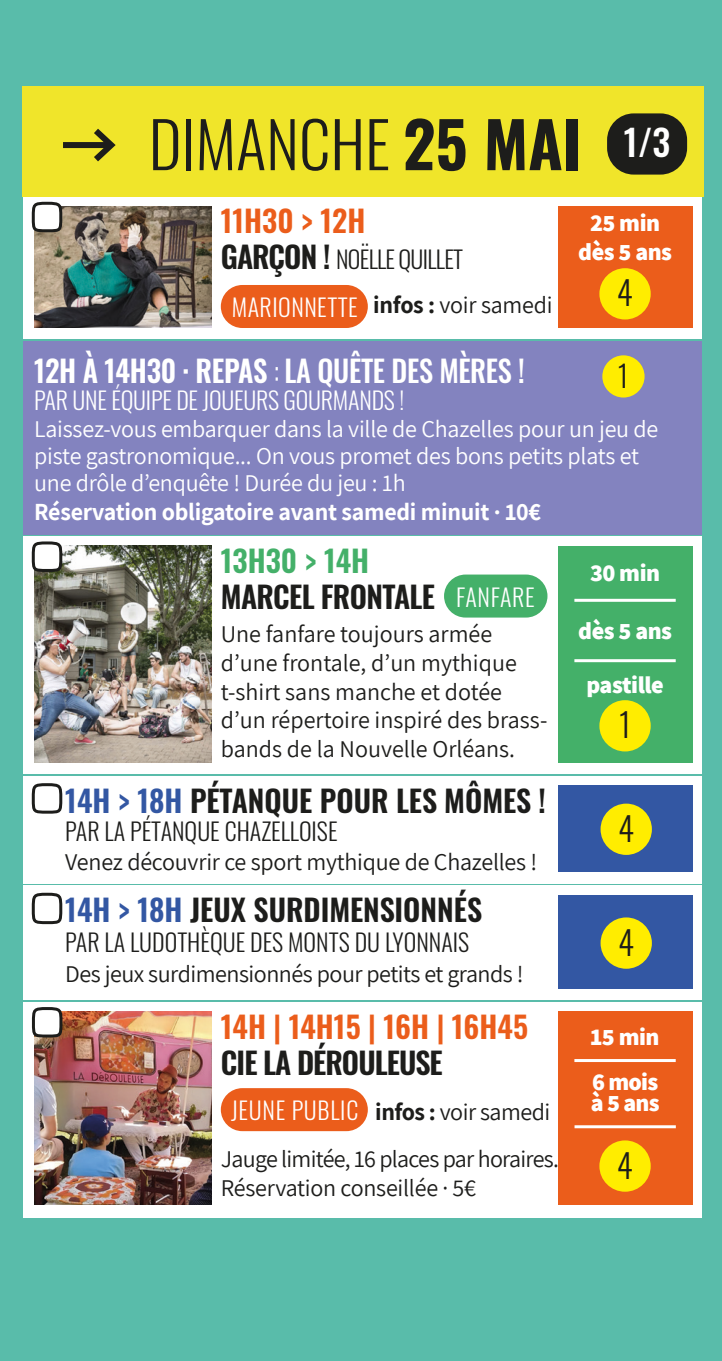
<style>
.page{position:relative;width:722px;height:1361px;background:#fff}
.page>*{position:absolute;margin:0;border:0;box-sizing:border-box;transform-origin:0 0}
.t1{font:300 63px "Oswald";color:#1d1d1b}
.t2{font:500 36px "Oswald";color:#fff}
.t3{font:300 33px "Oswald";color:#1d1d1b}
.t4{font:600 30px "Oswald";color:#1d1d1b}
.t5{font:500 30px "Oswald";letter-spacing:-.01em;color:#fff;scale:.95 1}
.t6{font:600 30px "Oswald";color:#eb5d1b}
.t7{font:600 30px "Oswald";letter-spacing:-.03em;color:#1d1d1b}
.t8{font:600 30px "Oswald";letter-spacing:-.025em;color:#1d1d1b}
.t9{font:600 30px "Oswald";color:#44b069}
.t10{font:300 30px "Oswald";color:#1d1d1b}
.t11{font:24px/28.8px "Assistant";letter-spacing:-.01em;color:#1d1d1b}
.t12{font:24px/27px "Assistant";letter-spacing:-.01em;color:#fff}
.t13{font:300 24px "Oswald";color:#1d1d1b}
.t14{font:24px/28.8px "Assistant";letter-spacing:-.03em;color:#1d1d1b}
.t15{font:800 24px/29.1px "Assistant";letter-spacing:-.02em;color:#fff;text-align:center}
.t16{font:700 24px "Assistant";letter-spacing:-.01em;color:#fff}
.t17{font:300 24px "Oswald";color:#fff}
.t18{font:300 24px "Oswald";letter-spacing:-.03em;color:#1d1d1b}
.t19{font:300 24px "Oswald";letter-spacing:.03em;color:#fff}
.t20{font:300 24px "Oswald";letter-spacing:.02em;color:#fff}
.s1{font-weight:700}
.s2{font-weight:600;font-size:30px}
.s3{font-weight:600}
.s4{font-weight:300}
.s5{color:#3357a3}
</style>
<div class="page">
<div style="left:0;top:0;width:721px;height:1361px;background:#59bcaa"></div>
<div style="left:24px;top:341px;width:677px;height:193px;background:#8383bf"></div>
<div style="left:24px;top:197px;width:677px;height:141px;background:#fff"></div>
<img style="left:34px;top:206px;width:178px;height:122px">
<div style="left:33px;top:203px;width:28px;height:28px;background:#fff;border-radius:50%"></div>
<div style="left:32px;top:202px;width:30px;height:30px;border:3px solid #1d1d1b;border-radius:50%"></div>
<div style="left:558px;top:206px;width:133px;height:122px;background:#eb5d1b"></div>
<div style="left:599px;top:268px;width:51px;height:51px;background:#ffed00;border-radius:50%"></div>
<div style="left:221px;top:285px;width:146px;height:43px;background:#eb5d1b;border-radius:22px"></div>
<div style="left:24px;top:536px;width:677px;height:238px;background:#fff"></div>
<img style="left:34px;top:546px;width:178px;height:216px">
<div style="left:33px;top:543px;width:28px;height:27px;background:#fff;border-radius:50%"></div>
<div style="left:32px;top:541px;width:30px;height:31px;border:3px solid #1d1d1b;border-radius:50%"></div>
<div style="left:558px;top:546px;width:133px;height:216px;background:#44b069"></div>
<div style="left:599px;top:700px;width:51px;height:51px;background:#ffed00;border-radius:50%"></div>
<div style="left:444px;top:574px;width:103px;height:43px;background:#44b069;border-radius:22px"></div>
<hr style="left:574px;top:599px;width:101px;height:3px;background:#fff">
<hr style="left:574px;top:659px;width:101px;height:3px;background:#fff">
<div style="left:24px;top:885px;width:677px;height:115px;background:#fff"></div>
<div style="left:558px;top:895px;width:133px;height:93px;background:#3357a3"></div>
<div style="left:32px;top:893px;width:30px;height:31px;border:3px solid #1d1d1b;border-radius:50%"></div>
<div style="left:24px;top:776px;width:677px;height:107px;background:#fff"></div>
<div style="left:32px;top:783px;width:30px;height:30px;border:3px solid #1d1d1b;border-radius:50%"></div>
<div style="left:558px;top:785px;width:133px;height:86px;background:#3357a3"></div>
<div style="left:600px;top:917px;width:51px;height:51px;background:#ffed00;border-radius:50%"></div>
<div style="left:23px;top:86px;width:680px;height:111px;background:#f0e52a"></div>
<div style="left:63px;top:142px;width:48px;height:6px;background:#1d1d1b"></div>
<svg style="left:87px;top:122px;width:33px;height:46px;background:#beb526"></svg>
<div style="left:24px;top:1002px;width:677px;height:215px;background:#fff"></div>
<img style="left:34px;top:1011px;width:178px;height:193px">
<div style="left:33px;top:1008px;width:28px;height:28px;background:#fff;border-radius:50%"></div>
<div style="left:32px;top:1007px;width:30px;height:30px;border:3px solid #1d1d1b;border-radius:50%"></div>
<div style="left:558px;top:1011px;width:133px;height:193px;background:#eb5d1b"></div>
<div style="left:599px;top:1140px;width:51px;height:51px;background:#ffed00;border-radius:50%"></div>
<div style="left:221px;top:1088px;width:146px;height:43px;background:#eb5d1b;border-radius:22px"></div>
<div style="left:600px;top:803px;width:51px;height:52px;background:#ffed00;border-radius:50%"></div>
<div style="left:602px;top:355px;width:42px;height:42px;background:#ffed00;border-radius:50%"></div>
<hr style="left:574px;top:1059px;width:101px;height:3px;background:#fff">
<hr style="left:574px;top:1125px;width:101px;height:3px;background:#fff">
<div style="left:606px;top:113px;width:80px;height:62px;background:#1d1d1b;border-radius:27px"></div>
<h1 class="t1" style="left:149px;top:88px;width:434px">DIMANCHE <span class="s1">25 MAI</span></h1>
<h2 class="t2" style="left:623px;top:111px;width:48px">1/3</h2>
<p class="t6" style="left:221px;top:194px;width:146px">11H30 &gt; 12H</p>
<p class="t18" style="left:221px;top:238px;width:244px"><span class="s2">GARÇON !</span> NOËLLE QUILLET</p>
<p class="t20" style="left:232px;top:286px;width:127px">MARIONNETTE</p>
<p class="t11" style="left:373px;top:290px;width:181px"><span class="s1">infos :</span> voir samedi</p>
<p class="t15" style="left:578px;top:207px;width:95px">25 min dès 5 ans</p>
<h3 class="t3" style="left:616px;top:263px;width:18px">4</h3>
<p class="t5" style="left:34px;top:344px;width:517px"><span class="s3">12H À 14H30 · REPAS</span> <span class="s4">:</span> LA QUÊTE DES MÈRES !</p>
<p class="t17" style="left:34px;top:379px;width:371px">PAR UNE ÉQUIPE DE JOUEURS GOURMANDS !</p>
<p class="t12" style="left:34px;top:414px;width:625px">Laissez-vous embarquer dans la ville de Chazelles pour un jeu de piste gastronomique... On vous promet des bons petits plats et une drôle d’enquête ! Durée du jeu : 1h</p>
<p class="t16" style="left:34px;top:495px;width:508px">Réservation obligatoire avant samedi minuit · 10€</p>
<p class="t10" style="left:617px;top:349px;width:13px">1</p>
<p class="t9" style="left:221px;top:534px;width:150px">13H30 &gt; 14H</p>
<p class="t8" style="left:221px;top:570px;width:215px">MARCEL FRONTALE</p>
<p class="t11" style="left:221px;top:618px;width:328px">Une fanfare toujours armée d’une frontale, d’un mythique t-shirt sans manche et dotée d’un répertoire inspiré des brass&shy;bands de la Nouvelle Orléans.</p>
<p class="t19" style="left:456px;top:576px;width:80px">FANFARE</p>
<p class="t4" style="left:65px;top:773px;width:482px"><span class="s5">14H &gt; 18H</span> PÉTANQUE POUR LES MÔMES !</p>
<p class="t13" style="left:65px;top:810px;width:273px">PAR LA PÉTANQUE CHAZELLOISE</p>
<p class="t11" style="left:65px;top:846px;width:473px">Venez découvrir ce sport mythique de Chazelles !</p>
<p class="t4" style="left:65px;top:883px;width:418px"><span class="s5">14H &gt; 18H</span> JEUX SURDIMENSIONNÉS</p>
<p class="t13" style="left:65px;top:921px;width:405px">PAR LA LUDOTHÈQUE DES MONTS DU LYONNAIS</p>
<p class="t11" style="left:65px;top:958px;width:459px">Des jeux surdimensionnés pour petits et grands !</p>
<p class="t6" style="left:221px;top:999px;width:308px">14H | 14H15 | 16H | 16H45</p>
<p class="t7" style="left:221px;top:1035px;width:223px">CIE LA DÉROULEUSE</p>
<p class="t19" style="left:231px;top:1089px;width:128px">JEUNE PUBLIC</p>
<p class="t11" style="left:375px;top:1096px;width:176px"><span class="s1">infos :</span> voir samedi</p>
<p class="t14" style="left:221px;top:1143px;width:339px">Jauge limitée, 16 places par horaires.<br>Réservation conseillée · 5€</p>
<p class="t15" style="left:589px;top:557px;width:72px">30 min</p>
<p class="t15" style="left:578px;top:616px;width:95px">dès 5 ans</p>
<p class="t15" style="left:586px;top:669px;width:79px">pastille</p>
<h3 class="t3" style="left:618px;top:695px;width:14px">1</h3>
<h3 class="t3" style="left:617px;top:799px;width:18px">4</h3>
<h3 class="t3" style="left:617px;top:912px;width:18px">4</h3>
<p class="t15" style="left:590px;top:1022px;width:70px">15 min</p>
<p class="t15" style="left:590px;top:1071px;width:70px;line-height:21px;text-align:left">6 mois à 5 ans</p>
<h3 class="t3" style="left:616px;top:1135px;width:18px">4</h3>
</div>
